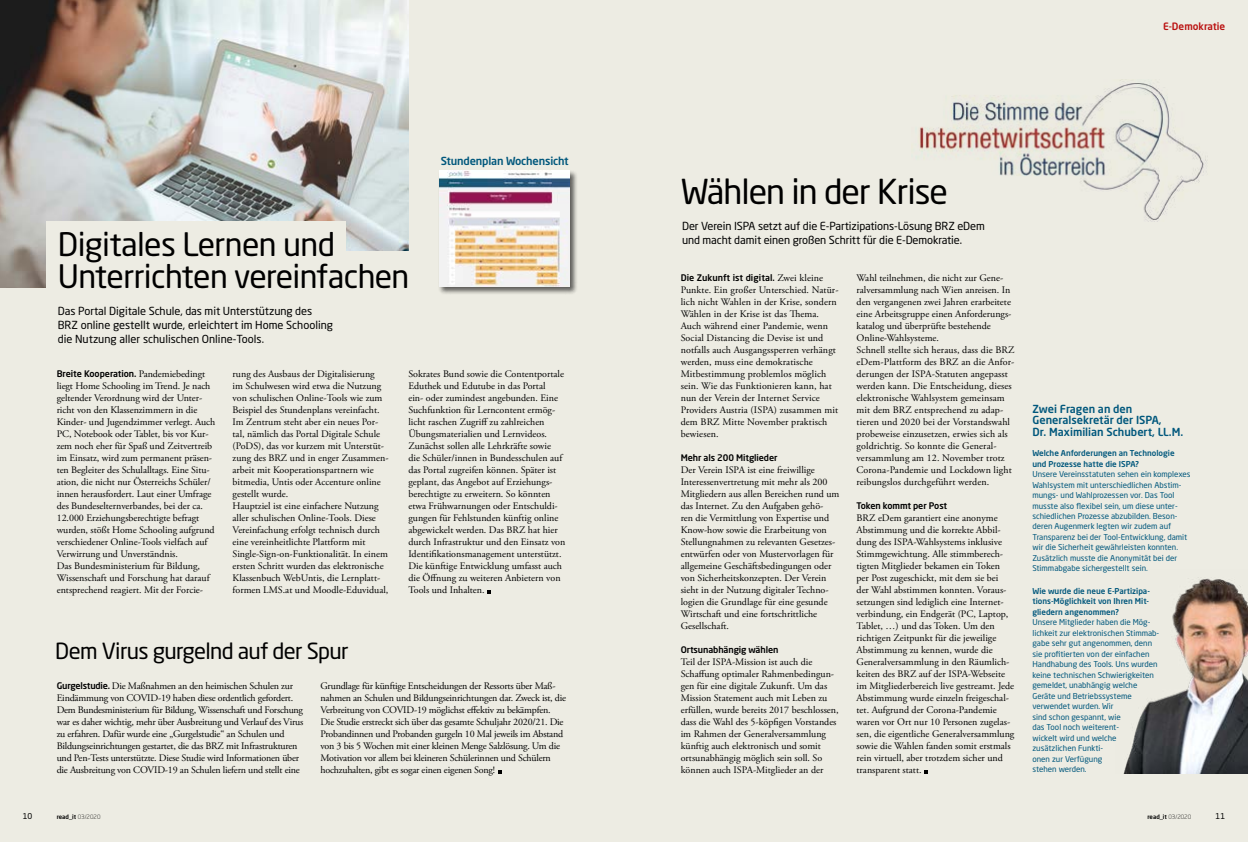
<style>
.page{position:relative;width:1248px;height:842px;background:#fff}
.page>*{position:absolute;margin:0;border:0;box-sizing:border-box;transform-origin:0 0}
.t1{font:34px "Neo Sans Pro";letter-spacing:-.03em;color:#000}
.t2{font:32px/32px "Neo Sans Pro";letter-spacing:-.02em;color:#000}
.t3{font:22px "Neo Sans Pro";letter-spacing:-.03em;color:#000}
.t4{font:11px/14px "Neo Sans Pro";letter-spacing:-.005em;color:#000}
.t5{font:500 11px/11.5px "Neo Sans Pro";color:#00577c}
.t6{font:10px/12px "Adobe Garamond Pro";color:#000}
.t7{font:10px/12px "Adobe Garamond Pro";letter-spacing:-.02em;color:#000}
.t8{font:500 10px "Neo Sans Pro";color:#ba1110}
.t9{font:500 9px "Neo Sans Pro";letter-spacing:-.01em;color:#000}
.t10{font:500 9px "Neo Sans Pro";letter-spacing:.01em;color:#000}
.t11{font:8px/10.5px "Neo Sans Pro";color:#00577c}
.t12{font:500 8px/10.5px "Neo Sans Pro";color:#00577c}
.t13{font:8px "Neo Sans Pro";color:#000}
.t14{font:500 6px "Neo Sans Pro";color:#000}
.s1{font-family:"Adobe Garamond Pro";font-weight:400;font-size:10px}
.s2{font-family:"Neo Sans Pro";font-weight:500;font-size:9px}
.s3{font-weight:300}
</style>
<div class="page">
<div style="left:0;top:0;width:1247px;height:842px;background:#edece3"></div>
<img style="left:916px;top:80px;width:291px;height:141px">
<img style="left:1124px;top:577px;width:123px;height:196px">
<img style="left:0;top:0;width:408px;height:288px">
<svg style="left:487px;top:590px;width:4px;height:3px"></svg>
<div style="left:46px;top:221px;width:300px;height:60px;background:#edece3"></div>
<div style="left:46px;top:251px;width:372px;height:42px;background:#edece3"></div>
<div style="left:438px;top:169px;width:139px;height:125px;background:#000;opacity:.6"></div>
<img style="left:439px;top:170px;width:130px;height:116px">
<h2 class="t2" style="left:58px;top:227px;width:353px">Digitales Lernen und<br>Unterrichten vereinfachen</h2>
<p class="t4" style="left:58px;top:304px;width:277px">Das Portal Digitale Schule, das mit Unterstützung des<br>BRZ online gestellt wurde, erleichtert im Home Schooling die Nutzung aller schulischen Online-Tools.</p>
<p class="t5" style="left:441px;top:155px;width:129px">Stundenplan Wochensicht</p>
<p class="t9" style="left:57px;top:368px;width:150px">Breite Kooperation. <span class="s1">Pandemiebedingt</span></p>
<p class="t6" style="left:57px;top:380px;width:160px">liegt Home Schooling im Trend. Je nach geltender Verordnung wird der Unter&shy;richt von den Klassenzimmern in die Kinder- und Jugendzimmer verlegt. Auch PC, Notebook oder Tablet, bis vor Kur&shy;zem noch eher für Spaß und Zeitvertreib im Einsatz, wird zum permanent präsen&shy;ten Begleiter des Schulalltags. Eine Situ&shy;ation, die nicht nur Österreichs Schüler/ innen herausfordert. Laut einer Umfrage des Bundeselternverbandes, bei der ca.<br>12.000 Erziehungsberechtigte befragt wurden, stößt Home Schooling aufgrund verschiedener Online-Tools vielfach auf Verwirrung und Unverständnis.<br>Das Bundesministerium für Bildung, Wissenschaft und Forschung hat darauf entsprechend reagiert. Mit der Forcie-</p>
<p class="t6" style="left:232px;top:368px;width:157px">rung des Ausbaus der Digitalisierung<br>im Schulwesen wird etwa die Nutzung von schulischen Online-Tools wie zum Beispiel des Stundenplans vereinfacht.<br>Im Zentrum steht aber ein neues Por&shy;tal, nämlich das Portal Digitale Schule (PoDS), das vor kurzem mit Unterstüt&shy;zung des BRZ und in enger Zusammen&shy;arbeit mit Kooperationspartnern wie bitmedia, Untis oder Accenture online gestellt wurde.<br>Hauptziel ist eine einfachere Nutzung aller schulischen Online-Tools. Diese Vereinfachung erfolgt technisch durch eine vereinheitlichte Plattform mit Single-Sign-on-Funktionalität. In einem ersten Schritt wurden das elektronische Klassenbuch WebUntis, die Lernplatt&shy;formen LMS.at und Moodle-Eduvidual,</p>
<p class="t6" style="left:408px;top:368px;width:158px">Sokrates Bund sowie die Contentportale Eduthek und Edutube in das Portal<br>ein- oder zumindest angebunden. Eine Suchfunktion für Lerncontent ermög&shy;licht raschen Zugriff zu zahlreichen Übungsmaterialien und Lernvideos.<br>Zunächst sollen alle Lehrkräfte sowie<br>die Schüler/innen in Bundesschulen auf das Portal zugreifen können. Später ist geplant, das Angebot auf Erziehungs&shy;berechtigte zu erweitern. So könnten etwa Frühwarnungen oder Entschuldi&shy;gungen für Fehlstunden künftig online abgewickelt werden. Das BRZ hat hier durch Infrastruktur und den Einsatz von Identifikationsmanagement unterstützt.<br>Die künftige Entwicklung umfasst auch die Öffnung zu weiteren Anbietern von Tools und Inhalten.</p>
<h3 class="t3" style="left:55px;top:637px;width:295px">Dem Virus gurgelnd auf der Spur</h3>
<p class="t7" style="left:57px;top:680px;width:248px"><span class="s2">Gurgelstudie.</span> Die Maßnahmen an den heimischen Schulen zur Eindämmung von COVID-19 haben diese ordentlich gefordert.<br>Dem Bundesministerium für Bildung, Wissenschaft und Forschung war es daher wichtig, mehr über Ausbreitung und Verlauf des Virus zu erfahren. Dafür wurde eine „Gurgelstudie“ an Schulen und Bildungseinrichtungen gestartet, die das BRZ mit Infrastrukturen und Pen-Tests unterstützte. Diese Studie wird Informationen über die Ausbreitung von COVID-19 an Schulen liefern und stellt eine</p>
<p class="t7" style="left:320px;top:680px;width:247px">Grundlage für künftige Entscheidungen der Ressorts über Maß&shy;nahmen an Schulen und Bildungseinrichtungen dar. Zweck ist, die Verbreitung von COVID-19 möglichst effektiv zu bekämpfen.<br>Die Studie erstreckt sich über das gesamte Schuljahr 2020/21. Die Probandinnen und Probanden gurgeln 10 Mal jeweils im Abstand von 3 bis 5 Wochen mit einer kleinen Menge Salzlösung. Um die Motivation vor allem bei kleineren Schülerinnen und Schülern hochzuhalten, gibt es sogar einen eigenen Song!</p>
<p class="t13" style="left:23px;top:811px;width:11px">10</p>
<p class="t14" style="left:57px;top:813px;width:45px">read_it <span class="s3">03/2020</span></p>
<p class="t8" style="left:1162px;top:20px;width:64px">E-Demokratie</p>
<h1 class="t1" style="left:680px;top:171px;width:269px">Wählen in der Krise</h1>
<p class="t4" style="left:682px;top:219px;width:304px">Der Verein ISPA setzt auf die E-Partizipations-Lösung BRZ eDem und macht damit einen großen Schritt für die E-Demokratie.</p>
<p class="t10" style="left:680px;top:272px;width:144px">Die Zukunft ist digital. <span class="s1">Zwei kleine</span></p>
<p class="t6" style="left:680px;top:284px;width:159px">Punkte. Ein großer Unterschied. Natür&shy;lich nicht Wahlen in der Krise, sondern Wählen in der Krise ist das Thema.<br>Auch während einer Pandemie, wenn Social Distancing die Devise ist und notfalls auch Ausgangssperren verhängt werden, muss eine demokratische Mitbestimmung problemlos möglich sein. Wie das Funktionieren kann, hat nun der Verein der Internet Service Providers Austria (ISPA) zusammen mit dem BRZ Mitte November praktisch bewiesen.</p>
<p class="t9" style="left:680px;top:452px;width:98px">Mehr als 200 Mitglieder</p>
<p class="t6" style="left:680px;top:464px;width:160px">Der Verein ISPA ist eine freiwillige Interessenvertretung mit mehr als 200<br>Mitgliedern aus allen Bereichen rund um das Internet. Zu den Aufgaben gehö-<br>ren die Vermittlung von Expertise und Know-how sowie die Erarbeitung von Stellungnahmen zu relevanten Gesetzes&shy;entwürfen oder von Mustervorlagen für allgemeine Geschäftsbedingungen oder von Sicherheitskonzepten. Der Verein sieht in der Nutzung digitaler Techno&shy;logien die Grundlage für eine gesunde Wirtschaft und eine fortschrittliche Gesellschaft.</p>
<p class="t9" style="left:680px;top:644px;width:99px">Ortsunabhängig wählen</p>
<p class="t6" style="left:680px;top:656px;width:159px">Teil der ISPA-Mission ist auch die Schaffung optimaler Rahmenbedingun&shy;gen für eine digitale Zukunft. Um das Mission Statement auch mit Leben zu erfüllen, wurde bereits 2017 beschlossen, dass die Wahl des 5-köpfigen Vorstandes im Rahmen der Generalversammlung künftig auch elektronisch und somit ortsunabhängig möglich sein soll. So können auch ISPA-Mitglieder an der</p>
<p class="t6" style="left:856px;top:272px;width:159px">Wahl teilnehmen, die nicht zur Gene&shy;ralversammlung nach Wien anreisen. In den vergangenen zwei Jahren erarbeitete eine Arbeitsgruppe einen Anforderungs&shy;katalog und überprüfte bestehende Online-Wahlsysteme.<br>Schnell stellte sich heraus, dass die BRZ eDem-Plattform des BRZ an die Anfor&shy;derungen der ISPA-Statuten angepasst werden kann. Die Entscheidung, dieses elektronische Wahlsystem gemeinsam mit dem BRZ entsprechend zu adap&shy;tieren und 2020 bei der Vorstandswahl probeweise einzusetzen, erwies sich als goldrichtig. So konnte die General&shy;versammlung am 12. November trotz Corona-Pandemie und Lockdown light reibungslos durchgeführt werden.</p>
<p class="t9" style="left:856px;top:500px;width:92px">Token kommt per Post</p>
<p class="t6" style="left:856px;top:512px;width:159px">BRZ eDem garantiert eine anonyme Abstimmung und die korrekte Abbil&shy;dung des ISPA-Wahlsystems inklusive Stimmgewichtung. Alle stimmberech&shy;tigten Mitglieder bekamen ein Token per Post zugeschickt, mit dem sie bei<br>der Wahl abstimmen konnten. Voraus&shy;setzungen sind lediglich eine Internet&shy;verbindung, ein Endgerät (PC, Laptop, Tablet, …) und das Token. Um den richtigen Zeitpunkt für die jeweilige Abstimmung zu kennen, wurde die Generalversammlung in den Räumlich&shy;keiten des BRZ auf der ISPA-Webseite im Mitgliederbereich live gestreamt. Jede Abstimmung wurde einzeln freigeschal&shy;tet. Aufgrund der Corona-Pandemie waren vor Ort nur 10 Personen zugelas&shy;sen, die eigentliche Generalversammlung sowie die Wahlen fanden somit erstmals rein virtuell, aber trotzdem sicher und transparent statt.</p>
<p class="t5" style="left:1032px;top:402px;width:152px">Zwei Fragen an den<br>Generalsekretär der ISPA,<br>Dr. Maximilian Schubert, LL.M.</p>
<p class="t12" style="left:1032px;top:448px;width:144px">Welche Anforderungen an Technologie und Prozesse hatte die ISPA?</p>
<p class="t11" style="left:1032px;top:469px;width:159px">Unsere Vereinsstatuten sehen ein komplexes Wahlsystem mit unterschiedlichen Abstim&shy;mungs- und Wahlprozessen vor. Das Tool musste also flexibel sein, um diese unter&shy;schiedlichen Prozesse abzubilden. Beson&shy;deren Augenmerk legten wir zudem auf Transparenz bei der Tool-Entwicklung, damit wir die Sicherheit gewährleisten konnten.<br>Zusätzlich musste die Anonymität bei der Stimmabgabe sichergestellt sein.</p>
<p class="t12" style="left:1032px;top:586px;width:119px;text-align:justify">Wie wurde die neue E-Partizipa&shy;tions-Möglichkeit von Ihren Mit&shy;gliedern angenommen?</p>
<p class="t11" style="left:1032px;top:617px;width:128px">Unsere Mitglieder haben die Mög&shy;lichkeit zur elektronischen Stimmab&shy;gabe sehr gut angenommen, denn sie profitierten von der einfachen<br>Handhabung des Tools. Uns wurden keine technischen Schwierigkeiten gemeldet, unabhängig welche<br>Geräte und Betriebssysteme verwendet wurden. Wir<br>sind schon gespannt, wie<br>das Tool noch weiterent-<br>wickelt wird und welche zusätzlichen Funkti-<br>onen zur Verfügung<br>stehen werden.</p>
<p class="t14" style="left:1147px;top:813px;width:45px">read_it <span class="s3">03/2020</span></p>
<p class="t13" style="left:1215px;top:811px;width:11px">11</p>
</div>
